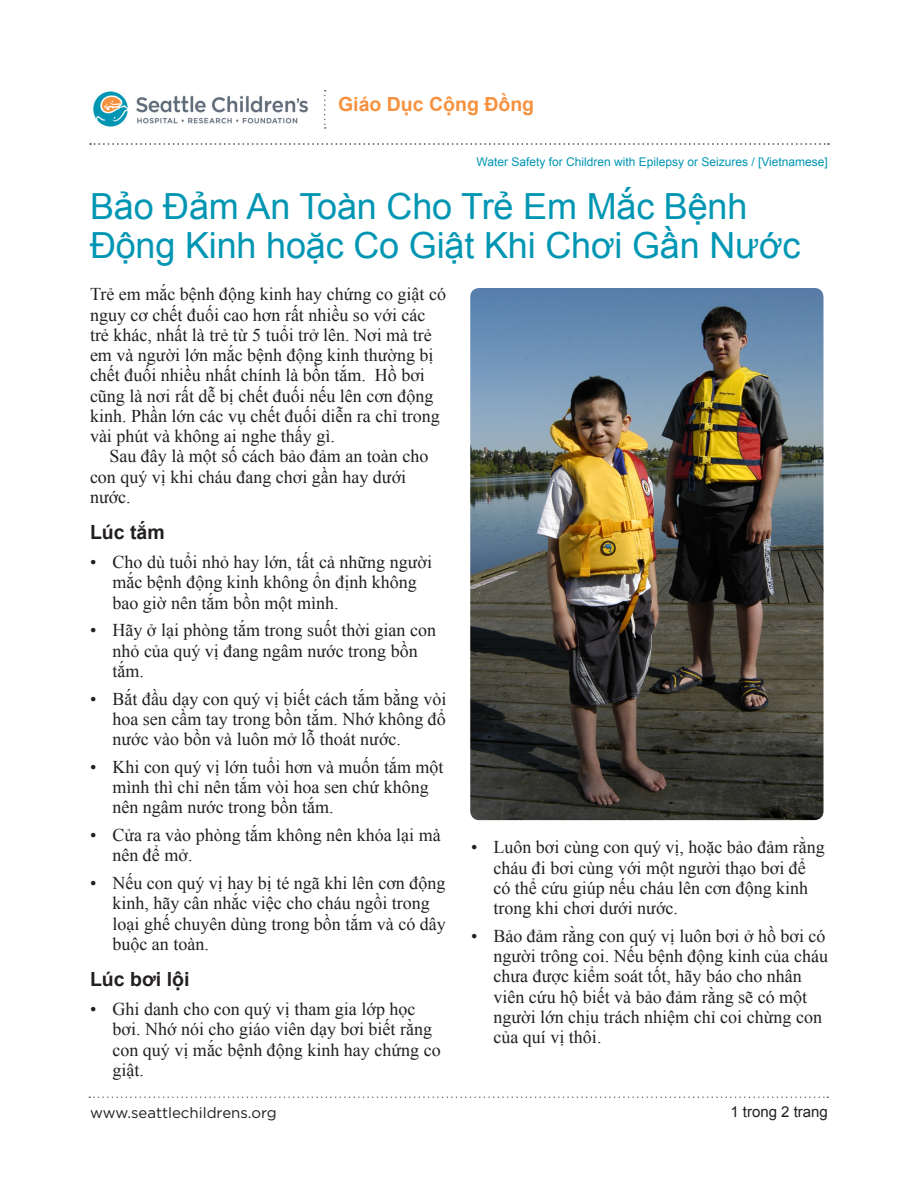
<style>
.page{position:relative;width:918px;height:1188px;background:#fff}
.page>*{position:absolute;margin:0;border:0;box-sizing:border-box;transform-origin:0 0}
.t1{font:36px/39px "Arial";letter-spacing:-.005em;color:#0096b3}
.t2{font:700 19.5px "Arial";color:#f6923f}
.Subhead_1{font:700 19.5px "Arial";color:#231f20}
.Bullet_text{font:18px/20.2px "Times New Roman";color:#231f20}
.Text_first_para{font:18px/20.2px "Times New Roman";color:#231f20}
.Text_second_para{font:18px/20.2px "Times New Roman";color:#231f20}
.t3{font:15px "Gotham";color:#231f20}
.t4{font:15px "Arial";color:#231f20}
.t5{font:12px "Arial";color:#0096b3}
</style>
<div class="page">
<svg style="left:89px;top:1096px;width:739px;height:2px"></svg>
<img style="left:93px;top:91px;width:215px;height:36px">
<svg style="left:90px;top:143px;width:739px;height:2px"></svg>
<svg style="left:324px;top:90px;width:2px;height:39px"></svg>
<img style="left:470px;top:288px;width:354px;height:532px">
<p class="t2" style="left:338px;top:91px;width:198px">Giáo Dục Cộng Đồng</p>
<p class="t5" style="left:477px;top:154px;width:353px">Water Safety for Children with Epilepsy or Seizures / [Vietnamese]</p>
<p class="t1" style="left:90px;top:187px;width:712px">Bảo Đảm An Toàn Cho Trẻ Em Mắc Bệnh<br>Động Kinh hoặc Co Giật Khi Chơi Gần Nước</p>
<p class="Text_first_para" style="left:90px;top:284px;width:358px">Trẻ em mắc bệnh động kinh hay chứng co giật có nguy cơ chết đuối cao hơn rất nhiều so với các trẻ khác, nhất là trẻ từ 5 tuổi trở lên. Nơi mà trẻ em và người lớn mắc bệnh động kinh thường bị chết đuối nhiều nhất chính là bồn tắm. Hồ bơi cũng là nơi rất dễ bị chết đuối nếu lên cơn động kinh. Phần lớn các vụ chết đuối diễn ra chỉ trong vài phút và không ai nghe thấy gì.</p>
<p class="Text_second_para" style="left:90px;top:446px;width:340px;text-indent:19px">Sau đây là một số cách bảo đảm an toàn cho con quý vị khi cháu đang chơi gần hay dưới nước.</p>
<p class="Subhead_1" style="left:90px;top:519px;width:76px">Lúc tắm</p>
<p class="Bullet_text" style="left:112px;top:552px;width:321px;text-indent:-22px">• Cho dù tuổi nhỏ hay lớn, tất cả những người mắc bệnh động kinh không ổn định không bao giờ nên tắm bồn một mình.</p>
<p class="Bullet_text" style="left:112px;top:620px;width:325px;text-indent:-22px">• Hãy ở lại phòng tắm trong suốt thời gian con nhỏ của quý vị đang ngâm nước trong bồn tắm.</p>
<p class="Bullet_text" style="left:112px;top:688px;width:335px;text-align:justify;text-indent:-22px">• Bắt đầu dạy con quý vị biết cách tắm bằng vòi hoa sen cầm tay trong bồn tắm. Nhớ không đổ nước vào bồn và luôn mở lỗ thoát nước.</p>
<p class="Bullet_text" style="left:112px;top:757px;width:333px;text-indent:-22px">• Khi con quý vị lớn tuổi hơn và muốn tắm một mình thì chỉ nên tắm vòi hoa sen chứ không nên ngâm nước trong bồn tắm.</p>
<p class="Bullet_text" style="left:112px;top:825px;width:330px;text-indent:-22px">• Cửa ra vào phòng tắm không nên khóa lại mà nên để mở.</p>
<p class="Bullet_text" style="left:112px;top:873px;width:335px;text-indent:-22px">• Nếu con quý vị hay bị té ngã khi lên cơn động kinh, hãy cân nhắc việc cho cháu ngồi trong loại ghế chuyên dùng trong bồn tắm và có dây buộc an toàn.</p>
<p class="Subhead_1" style="left:90px;top:966px;width:101px">Lúc bơi lội</p>
<p class="Bullet_text" style="left:112px;top:999px;width:330px;text-indent:-22px">• Ghi danh cho con quý vị tham gia lớp học bơi. Nhớ nói cho giáo viên dạy bơi biết rằng con quý vị mắc bệnh động kinh hay chứng co giật.</p>
<p class="t3" style="left:90px;top:1103px;width:188px">www.seattlechildrens.org</p>
<p class="Bullet_text" style="left:494px;top:837px;width:333px;text-indent:-22px">• Luôn bơi cùng con quý vị, hoặc bảo đảm rằng cháu đi bơi cùng với một người thạo bơi để có thể cứu giúp nếu cháu lên cơn động kinh trong khi chơi dưới nước.</p>
<p class="Bullet_text" style="left:494px;top:925px;width:336px;text-indent:-22px">• Bảo đảm rằng con quý vị luôn bơi ở hồ bơi có người trông coi. Nếu bệnh động kinh của cháu chưa được kiểm soát tốt, hãy báo cho nhân viên cứu hộ biết và bảo đảm rằng sẽ có một người lớn chịu trách nhiệm chỉ coi chừng con của quí vị thôi.</p>
<p class="t4" style="left:730px;top:1102px;width:99px">1 trong 2 trang</p>
</div>
